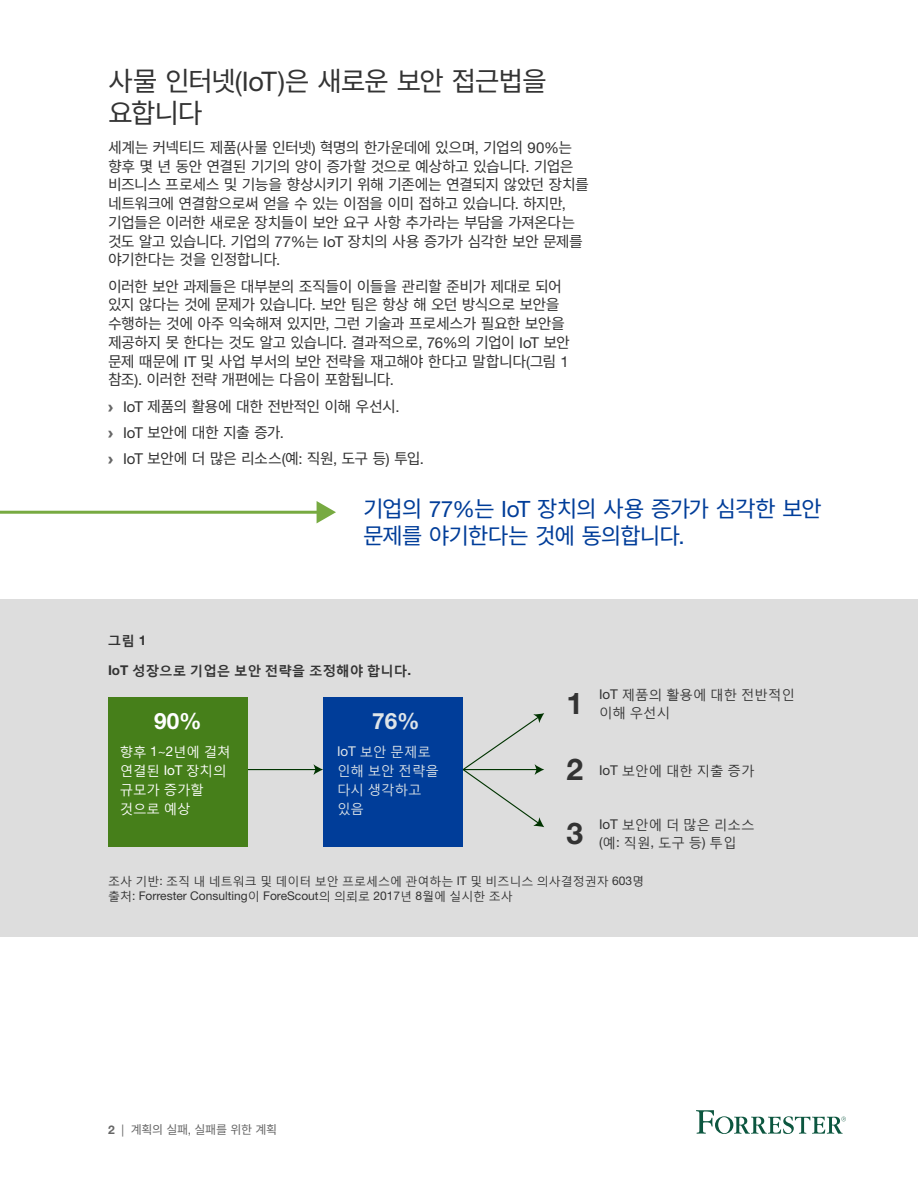
<style>
.page{position:relative;width:918px;height:1188px;background:#fff}
.page>*{position:absolute;margin:0;border:0;box-sizing:border-box;transform-origin:0 0}
.t1{font:700 30px/65.2px "Helvetica Neue LT Std";color:#333;text-align:justify}
.Heading_2{font:27px/31.5px "Noto Sans CJ Kkr";letter-spacing:-.055em;color:#333}
.Call-out_blue{font:22.5px/27px "Noto Sans CJ Kkr";letter-spacing:-.055em;color:#003d99}
.t2{font:700 22.5px "Helvetica Neue LT Std";color:#fff}
.t3{font:700 22.5px "Helvetica Neue LT Std";color:#dfe5e8}
.t4{font:15px/18.8px "Noto Sans CJ Kkr";letter-spacing:-.045em;color:#333}
.t5{font:13.5px/18.8px "Malgun Gothic";color:#333}
.t6{font:13.5px/18.8px "Malgun Gothic";letter-spacing:-.005em;color:#fff}
.t7{font:700 13.5px "Malgun Gothic";color:#333}
.t8{font:13.5px/18.8px "Malgun Gothic";color:#dfe5e8}
.t9{font:12px/15px "Malgun Gothic";color:#333}
.t10{font:12px "Noto Sans CJ Kkr";letter-spacing:-.03em;color:#666}
.s1{font-family:"Helvetica Neue LT Std"}
.s2{font-family:"Arial";font-weight:900;color:#666}
.s3{font-family:"Helvetica Neue LT Std";font-weight:700}
</style>
<div class="page">
<svg style="left:696px;top:1110px;width:150px;height:24px"></svg>
<hr style="left:0;top:511px;width:326px;height:3px;background:#77aa41">
<svg style="left:317px;top:501px;width:19px;height:22px"></svg>
<div style="left:0;top:599px;width:918px;height:337px;background:#ddd"></div>
<div style="left:108px;top:697px;width:140px;height:149px;background:#467f1a"></div>
<div style="left:323px;top:697px;width:140px;height:149px;background:#003d99"></div>
<hr style="left:248px;top:769px;width:68px;height:1px;background:#030">
<svg style="left:313px;top:764px;width:10px;height:11px"></svg>
<svg style="left:463px;top:713px;width:81px;height:114px"></svg>
<p class="Heading_2" style="left:108px;top:66px;width:440px">사물 인터넷<span class="s1">(IoT)</span>은 새로운 보안 접근법을 요합니다</p>
<p class="t4" style="left:108px;top:138px;width:483px">세계는 커넥티드 제품<span class="s1">(</span>사물 인터넷<span class="s1">)</span> 혁명의 한가운데에 있으며<span class="s1">,</span> 기업의 <span class="s1">90%</span>는 향후 몇 년 동안 연결된 기기의 양이 증가할 것으로 예상하고 있습니다<span class="s1">.</span> 기업은 비즈니스 프로세스 및 기능을 향상시키기 위해 기존에는 연결되지 않았던 장치를 네트워크에 연결함으로써 얻을 수 있는 이점을 이미 접하고 있습니다<span class="s1">.</span> 하지만<span class="s1">, </span>기업들은 이러한 새로운 장치들이 보안 요구 사항 추가라는 부담을 가져온다는 것도 알고 있습니다<span class="s1">.</span> 기업의 <span class="s1">77%</span>는 <span class="s1">IoT</span> 장치의 사용 증가가 심각한 보안 문제를 야기한다는 것을 인정합니다<span class="s1">.</span></p>
<p class="t4" style="left:108px;top:277px;width:464px">이러한 보안 과제들은 대부분의 조직들이 이들을 관리할 준비가 제대로 되어 있지 않다는 것에 문제가 있습니다<span class="s1">.</span> 보안 팀은 항상 해 오던 방식으로 보안을 수행하는 것에 아주 익숙해져 있지만<span class="s1">,</span> 그런 기술과 프로세스가 필요한 보안을 제공하지 못 한다는 것도 알고 있습니다<span class="s1">.</span> 결과적으로<span class="s1">, 76%</span>의 기업이 <span class="s1">IoT</span> 보안 문제 때문에 <span class="s1">IT</span> 및 사업 부서의 보안 전략을 재고해야 한다고 말합니다<span class="s1">(</span>그림 <span class="s1">1 </span>참조<span class="s1">).</span> 이러한 전략 개편에는 다음이 포함됩니다<span class="s1">.</span></p>
<p class="t4" style="left:108px;top:397px;width:293px"><span class="s2">›</span> <span class="s1">IoT</span> 제품의 활용에 대한 전반적인 이해 우선시<span class="s1">.</span></p>
<p class="t4" style="left:108px;top:423px;width:177px"><span class="s2">›</span> <span class="s1">IoT</span> 보안에 대한 지출 증가<span class="s1">.</span></p>
<p class="t4" style="left:108px;top:449px;width:318px"><span class="s2">›</span> <span class="s1">IoT</span> 보안에 더 많은 리소스<span class="s1">(</span>예<span class="s1">:</span> 직원<span class="s1">,</span> 도구 등<span class="s1">)</span> 투입<span class="s1">.</span></p>
<p class="Call-out_blue" style="left:363px;top:496px;width:460px">기업의 <span class="s1">77%</span>는 <span class="s1">IoT</span> 장치의 사용 증가가 심각한 보안 문제를 야기한다는 것에 동의합니다<span class="s1">.</span></p>
<p class="t7" style="left:108px;top:633px;width:40px">그림 <span class="s1">1</span></p>
<p class="t7" style="left:108px;top:663px;width:305px"><span class="s1">IoT</span> 성장으로 기업은 보안 전략을 조정해야 합니다<span class="s1">.</span></p>
<p class="t2" style="left:154px;top:707px;width:49px">90%</p>
<p class="t3" style="left:372px;top:707px;width:49px">76%</p>
<p class="t6" style="left:120px;top:742px;width:112px">향후 <span class="s1">1~2</span>년에 걸쳐 연결된 <span class="s1">IoT</span> 장치의 규모가 증가할 것으로 예상</p>
<p class="t8" style="left:337px;top:742px;width:104px"><span class="s1">IoT</span> 보안 문제로 인해 보안 전략을 다시 생각하고 있음</p>
<p class="t1" style="left:567px;top:670px;width:18px">1<br>2<br>3</p>
<p class="t5" style="left:599px;top:685px;width:198px"><span class="s1">IoT</span> 제품의 활용에 대한 전반적인 이해 우선시</p>
<p class="t5" style="left:599px;top:761px;width:157px"><span class="s1">IoT</span> 보안에 대한 지출 증가</p>
<p class="t5" style="left:599px;top:815px;width:157px"><span class="s1">IoT</span> 보안에 더 많은 리소스 <span class="s1">(</span>예<span class="s1">:</span> 직원<span class="s1">,</span> 도구 등<span class="s1">)</span> 투입</p>
<p class="t9" style="left:108px;top:874px;width:538px">조사 기반<span class="s1">:</span> 조직 내 네트워크 및 데이터 보안 프로세스에 관여하는 <span class="s1">IT</span> 및 비즈니스 의사결정권자 <span class="s1">603</span>명 출처<span class="s1">: Forrester Consulting</span>이 <span class="s1">ForeScout</span>의 의뢰로 <span class="s1">2017</span>년 <span class="s1">8</span>월에 실시한 조사</p>
<p class="t10" style="left:108px;top:1123px;width:171px"><span class="s3">2</span> <span class="s1">|</span> 계획의 실패<span class="s1">,</span> 실패를 위한 계획</p>
</div>
